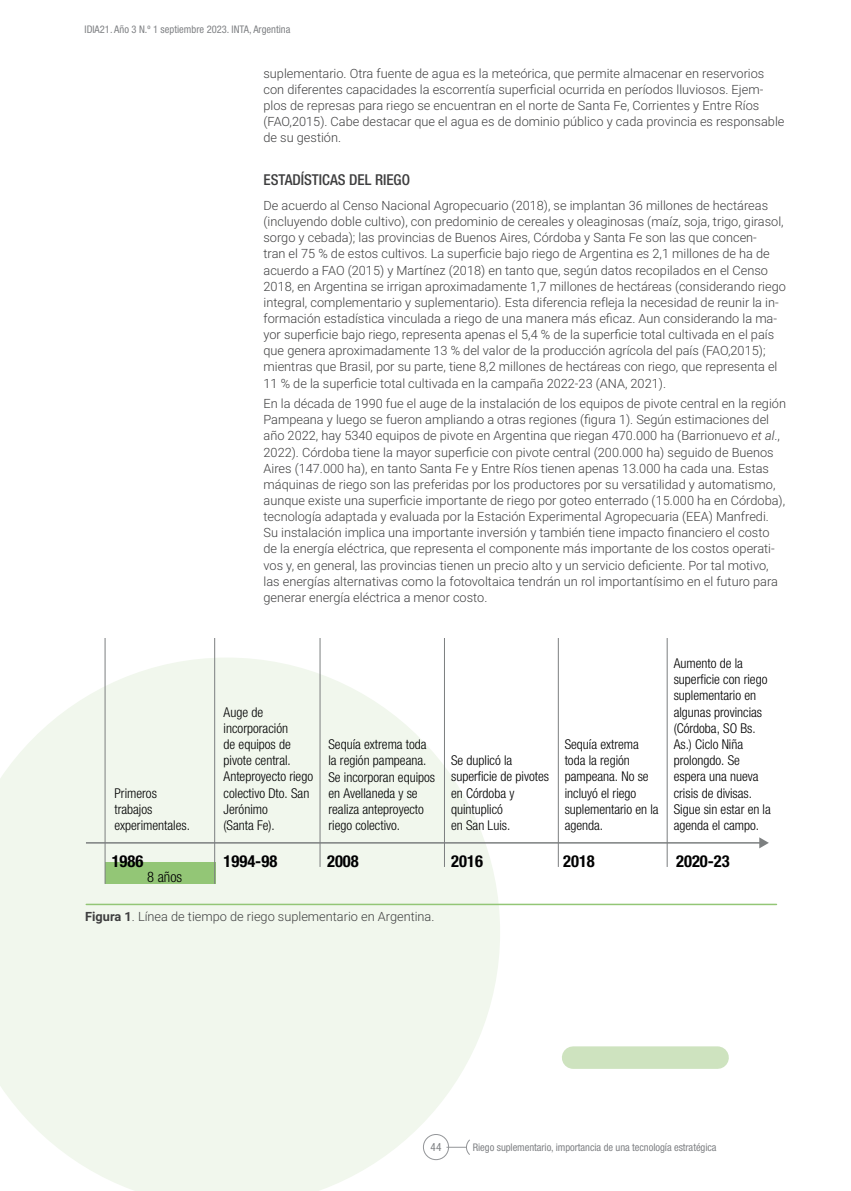
<style>
.page{position:relative;width:851px;height:1191px;background:#fff}
.page>*{position:absolute;margin:0;border:0;box-sizing:border-box;transform-origin:0 0}
.t1{font:700 condensed 16.5px "Helvetica Neue";color:#000001}
.Subtitulo{font:500 condensed 15px "Helvetica Neue LT Std";color:#3e3e3f}
.t2{font:300 condensed 14.55px "Helvetica Neue";color:#000001}
.t3{font:300 condensed 13.5px/16.2px "Helvetica Neue";color:#000001}
.contenido{font:300 12.75px/16.2px "Roboto";color:#3e3e3f}
.t4{font:condensed 11.25px "Helvetica Neue LT Pro";color:#808285}
.Titulo_actualidad{font:condensed 10.5px "Helvetica Neue LT Pro";letter-spacing:-.005em;color:#808285}
.s1{font-style:italic}
.s2{font-weight:700}
</style>
<div class="page">
<svg style="left:0;top:657px;width:500px;height:534px;fill:#f1f7ed"></svg>
<div style="left:573px;top:1046px;width:144px;height:22px;background:#cee3bf"></div>
<hr style="left:86px;top:903px;width:690px;height:2px;background:#93c676">
<div style="left:105px;top:862px;width:110px;height:22px;background:#93c676"></div>
<hr style="left:86px;top:842px;width:674px;height:1px;background:#7c7f80">
<svg style="left:759px;top:837px;width:9px;height:11px"></svg>
<hr style="left:105px;top:638px;width:1px;height:246px;background:#7c7f80">
<hr style="left:214px;top:638px;width:1px;height:246px;background:#7c7f80">
<hr style="left:319px;top:638px;width:1px;height:229px;background:#7c7f80">
<hr style="left:444px;top:638px;width:1px;height:229px;background:#7c7f80">
<hr style="left:558px;top:638px;width:1px;height:229px;background:#7c7f80">
<hr style="left:666px;top:638px;width:1px;height:229px;background:#7c7f80">
<p class="Titulo_actualidad" style="left:84px;top:23px;width:207px">IDIA21. Año 3 N.º 1 septiembre 2023. INTA, Argentina</p>
<p class="t3" style="left:114px;top:784px;width:77px">Primeros trabajos experimentales.</p>
<p class="contenido" style="left:263px;top:64px;width:522px">suplementario. Otra fuente de agua es la meteórica, que permite almacenar en reservorios con diferentes capacidades la escorrentía superficial ocurrida en períodos lluviosos. Ejem&shy;plos de represas para riego se encuentran en el norte de Santa Fe, Corrientes y Entre Ríos (FAO,2015). Cabe destacar que el agua es de dominio público y cada provincia es responsable de su gestión.</p>
<p class="Subtitulo" style="left:263px;top:171px;width:148px">ESTADÍSTICAS DEL RIEGO</p>
<p class="contenido" style="left:263px;top:197px;width:524px">De acuerdo al Censo Nacional Agropecuario (2018), se implantan 36 millones de hectáreas (incluyendo doble cultivo), con predominio de cereales y oleaginosas (maíz, soja, trigo, girasol, sorgo y cebada); las provincias de Buenos Aires, Córdoba y Santa Fe son las que concen-<br>tran el 75 % de estos cultivos. La superficie bajo riego de Argentina es 2,1 millones de ha de acuerdo a FAO (2015) y Martínez (2018) en tanto que, según datos recopilados en el Censo 2018, en Argentina se irrigan aproximadamente 1,7 millones de hectáreas (considerando riego integral, complementario y suplementario). Esta diferencia refleja la necesidad de reunir la in&shy;formación estadística vinculada a riego de una manera más eficaz. Aun considerando la ma&shy;yor superficie bajo riego, representa apenas el 5,4 % de la superficie total cultivada en el país que genera aproximadamente 13 % del valor de la producción agrícola del país (FAO,2015); mientras que Brasil, por su parte, tiene 8,2 millones de hectáreas con riego, que representa el 11 % de la superficie total cultivada en la campaña 2022-23 (ANA, 2021).</p>
<p class="contenido" style="left:263px;top:395px;width:524px">En la década de 1990 fue el auge de la instalación de los equipos de pivote central en la región Pampeana y luego se fueron ampliando a otras regiones (figura 1). Según estimaciones del año 2022, hay 5340 equipos de pivote en Argentina que riegan 470.000 ha (Barrionuevo <span class="s1">et al</span>., 2022). Córdoba tiene la mayor superficie con pivote central (200.000 ha) seguido de Buenos Aires (147.000 ha), en tanto Santa Fe y Entre Ríos tienen apenas 13.000 ha cada una. Estas máquinas de riego son las preferidas por los productores por su versatilidad y automatismo, aunque existe una superficie importante de riego por goteo enterrado (15.000 ha en Córdoba), tecnología adaptada y evaluada por la Estación Experimental Agropecuaria (EEA) Manfredi.<br>Su instalación implica una importante inversión y también tiene impacto financiero el costo de la energía eléctrica, que representa el componente más importante de los costos operati&shy;vos y, en general, las provincias tienen un precio alto y un servicio deficiente. Por tal motivo, las energías alternativas como la fotovoltaica tendrán un rol importantísimo en el futuro para generar energía eléctrica a menor costo.</p>
<p class="t3" style="left:223px;top:703px;width:91px">Auge de incorporación<br>de equipos de pivote central.<br>Anteproyecto riego colectivo Dto. San<br>Jerónimo<br>(Santa Fe).</p>
<p class="t3" style="left:328px;top:736px;width:108px">Sequía extrema toda la región pampeana.<br>Se incorporan equipos en Avellaneda y se realiza anteproyecto riego colectivo.</p>
<p class="t3" style="left:451px;top:752px;width:99px">Se duplicó la superficie de pivotes en Córdoba y quintuplicó<br>en San Luis.</p>
<p class="t3" style="left:564px;top:736px;width:95px">Sequía extrema toda la región pampeana. No se incluyó el riego suplementario en la agenda.</p>
<p class="t3" style="left:673px;top:655px;width:99px">Aumento de la superficie con riego suplementario en algunas provincias (Córdoba, SO Bs.<br>As.) Ciclo Niña prolongdo. Se espera una nueva crisis de divisas.<br>Sigue sin estar en la agenda el campo.</p>
<p class="t1" style="left:112px;top:851px;width:33px">1986</p>
<p class="t1" style="left:223px;top:851px;width:55px">1994-98</p>
<p class="t1" style="left:327px;top:851px;width:33px">2008</p>
<p class="t1" style="left:451px;top:851px;width:33px">2016</p>
<p class="t1" style="left:563px;top:851px;width:33px">2018</p>
<p class="t1" style="left:676px;top:851px;width:55px">2020-23</p>
<p class="t2" style="left:147px;top:868px;width:36px">8 años</p>
<p class="contenido" style="left:85px;top:908px;width:351px"><span class="s2">Figura 1</span>. Línea de tiempo de riego suplementario en Argentina.</p>
<p class="t4" style="left:430px;top:1140px;width:12px">44</p>
<p class="Titulo_actualidad" style="left:472px;top:1141px;width:245px">Riego suplementario, importancia de una tecnología estratégica</p>
</div>
